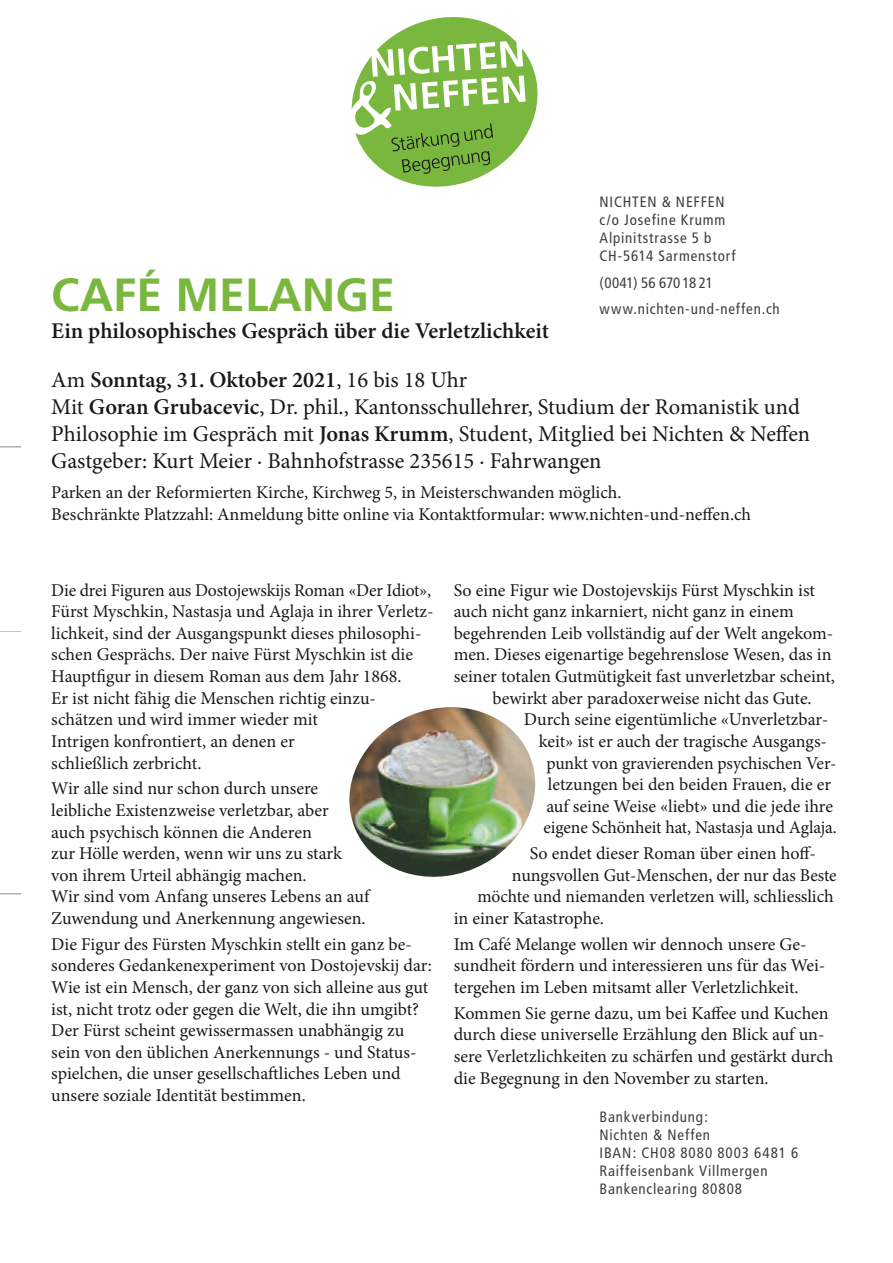
<style>
.page{position:relative;width:893px;height:1263px;background:#fff}
.page>*{position:absolute;margin:0;border:0;box-sizing:border-box;transform-origin:0 0}
.t1{font:700 46.5px "Frutiger";color:#79b73f}
.t2{font:22.5px/27px "Minion Pro";color:#1a181c}
.t3{font:600 22.5px/48.6px "Minion Pro";color:#1a181c}
.t4{font:18px/21.6px "Minion Pro";color:#1a181c}
.t5{font:condensed 15px/18px "Frutiger";letter-spacing:.055em;color:#3e3e40}
.s1{font-weight:400}
.s2{font-weight:600}
</style>
<div class="page">
<svg style="left:0;top:631px;width:21px;height:1px"></svg>
<svg style="left:0;top:447px;width:21px;height:1px"></svg>
<svg style="left:0;top:893px;width:21px;height:1px"></svg>
<svg style="left:352px;top:17px;width:186px;height:170px"></svg>
<img style="left:349px;top:707px;width:187px;height:170px">
<p class="t5" style="left:600px;top:193px;width:138px">NICHTEN &amp; NEFFEN c/o Josefine Krumm<br>Alpinitstrasse 5 b<br>CH-5614 Sarmenstorf</p>
<p class="t5" style="left:600px;top:269px;width:182px;line-height:26.5px">(0041) 56 670 18 21 www.nichten-und-neffen.ch</p>
<h1 class="t1" style="left:51px;top:268px;width:345px">CAFÉ MELANGE</h1>
<p class="t3" style="left:51px;top:307px;width:499px">Ein philosophisches Gespräch über die Verletzlichkeit<br><span class="s1">Am</span> Sonntag, 31. Oktober 2021<span class="s1">, 16 bis 18 Uhr</span></p>
<p class="t2" style="left:51px;top:393px;width:760px">Mit <span class="s2">Goran Grubacevic</span>, Dr. phil., Kantonsschullehrer, Studium der Romanistik und<br>Philosophie im Gespräch mit <span class="s2">Jonas Krumm</span>, Student, Mitglied bei Nichten &amp; Neffen<br>Gastgeber: Kurt Meier · Bahnhofstrasse 235615 · Fahrwangen</p>
<p class="t4" style="left:51px;top:482px;width:701px">Parken an der Reformierten Kirche, Kirchweg 5, in Meisterschwanden möglich.<br>Beschränkte Platzzahl: Anmeldung bitte online via Kontaktformular: www.nichten-und-neffen.ch</p>
<p class="t4" style="left:51px;top:579px;width:384px">Die drei Figuren aus Dostojewskijs Roman «Der Idiot», Fürst Myschkin, Nastasja und Aglaja in ihrer Verletz&shy;lichkeit, sind der Ausgangspunkt dieses philosophi&shy;schen Gesprächs. Der naive Fürst Myschkin ist die Hauptfigur in diesem Roman aus dem Jahr 1868.<br>Er ist nicht fähig die Menschen richtig einzu&shy;schätzen und wird immer wieder mit<br>Intrigen konfrontiert, an denen er<br>schließlich zerbricht.</p>
<p class="t4" style="left:51px;top:778px;width:320px">Wir alle sind nur schon durch unsere leibliche Existenzweise verletzbar, aber<br>auch psychisch können die Anderen<br>zur Hölle werden, wenn wir uns zu stark von ihrem Urteil abhängig machen.<br>Wir sind vom Anfang unseres Lebens an auf Zuwendung und Anerkennung angewiesen.</p>
<p class="t4" style="left:51px;top:933px;width:382px">Die Figur des Fürsten Myschkin stellt ein ganz be&shy;sonderes Gedankenexperiment von Dostojevskij dar:<br>Wie ist ein Mensch, der ganz von sich alleine aus gut ist, nicht trotz oder gegen die Welt, die ihn umgibt?<br>Der Fürst scheint gewissermassen unabhängig zu sein von den üblichen Anerkennungs - und Status&shy;spielchen, die unser gesellschaftliches Leben und unsere soziale Identität bestimmen.</p>
<p class="t4" style="left:454px;top:579px;width:363px">So eine Figur wie Dostojevskijs Fürst Myschkin ist</p>
<p class="t4" style="left:454px;top:601px;width:342px">auch nicht ganz inkarniert, nicht ganz in einem</p>
<p class="t4" style="left:454px;top:622px;width:381px">begehrenden Leib vollständig auf der Welt angekom-</p>
<p class="t4" style="left:454px;top:644px;width:379px">men. Dieses eigenartige begehrenslose Wesen, das in</p>
<p class="t4" style="left:454px;top:666px;width:383px">seiner totalen Gutmütigkeit fast unverletzbar scheint,</p>
<p class="t4" style="left:492px;top:687px;width:321px">bewirkt aber paradoxerweise nicht das Gute.</p>
<p class="t4" style="left:524px;top:709px;width:306px">Durch seine eigentümliche «Unverletzbar-</p>
<p class="t4" style="left:539px;top:730px;width:290px">keit» ist er auch der tragische Ausgangs-</p>
<p class="t4" style="left:546px;top:752px;width:291px">punkt von gravierenden psychischen Ver-</p>
<p class="t4" style="left:548px;top:774px;width:285px">letzungen bei den beiden Frauen, die er</p>
<p class="t4" style="left:546px;top:795px;width:288px">auf seine Weise «liebt» und die jede ihre</p>
<p class="t4" style="left:543px;top:817px;width:295px">eigene Schönheit hat, Nastasja und Aglaja.</p>
<p class="t4" style="left:530px;top:843px;width:287px">So endet dieser Roman über einen hoff-</p>
<p class="t4" style="left:512px;top:864px;width:326px">nungsvollen Gut-Menschen, der nur das Beste</p>
<p class="t4" style="left:477px;top:886px;width:358px">möchte und niemanden verletzen will, schliesslich</p>
<p class="t4" style="left:454px;top:907px;width:152px">in einer Katastrophe.</p>
<p class="t4" style="left:454px;top:933px;width:373px">Im Café Melange wollen wir dennoch unsere Ge&shy;sundheit fördern und interessieren uns für das Wei&shy;tergehen im Leben mitsamt aller Verletzlichkeit.</p>
<p class="t4" style="left:454px;top:1002px;width:381px">Kommen Sie gerne dazu, um bei Kaffee und Kuchen durch diese universelle Erzählung den Blick auf un&shy;sere Verletzlichkeiten zu schärfen und gestärkt durch die Begegnung in den November zu starten.</p>
<p class="t5" style="left:600px;top:1108px;width:200px">Bankverbindung:<br>Nichten &amp; Neffen<br>IBAN: CH08 8080 8003 6481 6<br>Raiffeisenbank Villmergen<br>Bankenclearing 80808</p>
</div>
